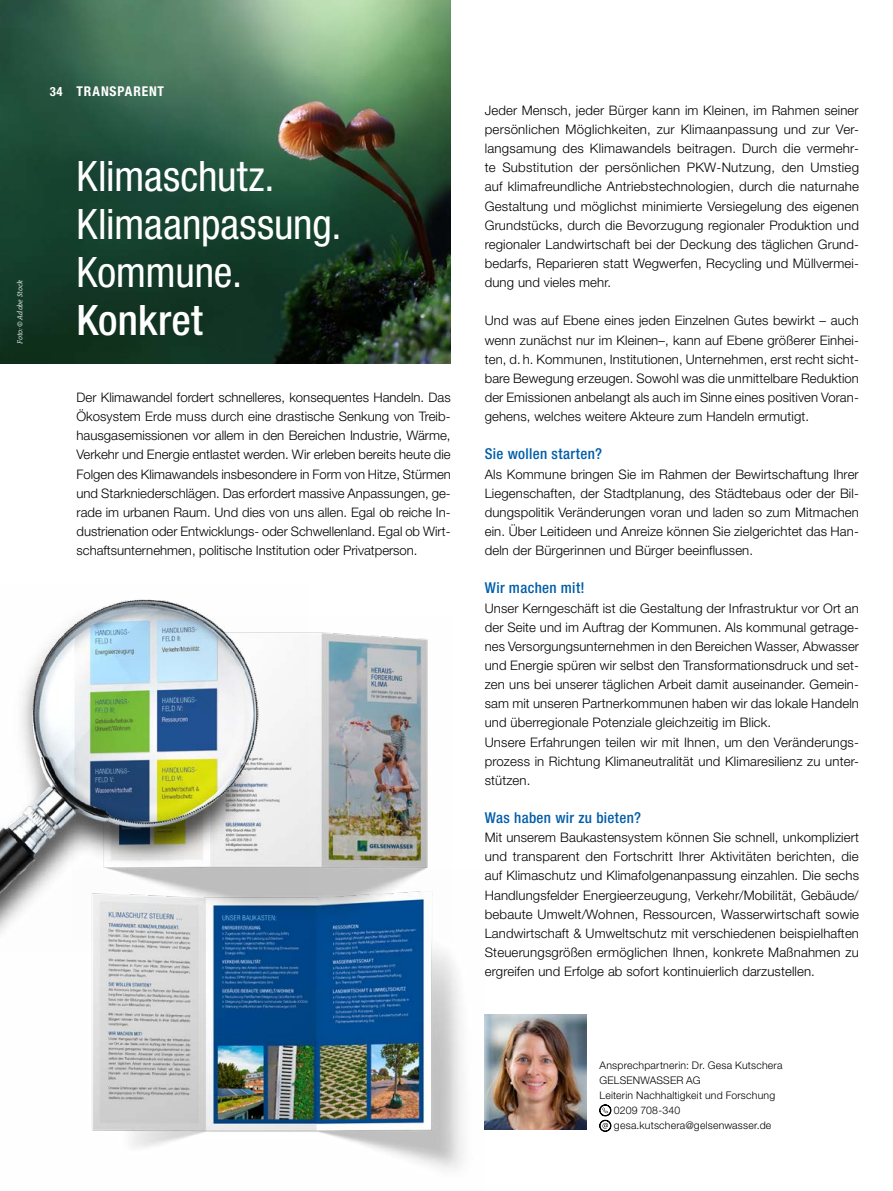
<style>
.page{position:relative;width:893px;height:1191px;background:#fff}
.page>*{position:absolute;margin:0;border:0;box-sizing:border-box;transform-origin:0 0}
.t1{font:condensed 42px/47.8px "Helvetica Neue LT Pro";letter-spacing:-.005em;color:#fff}
.t2{font:500 condensed 42px "Helvetica Neue LT Pro";letter-spacing:.005em;color:#fff}
.t3{font:500 condensed 15px "Helvetica Neue LT Pro";letter-spacing:.025em;color:#005da9}
.t4{font:700 condensed 13.5px "Helvetica Neue LT Pro";letter-spacing:.065em;color:#fff}
.t5{font:300 13.2px/19.2px "Helvetica Neue LT Pro";letter-spacing:.01em;color:#000;text-align:justify}
.t6{font:300 10.5px "Helvetica Neue LT Pro";letter-spacing:.02em;color:#000}
.t7{font:italic 7.5px "The Serif";letter-spacing:-.01em;color:#fff}
.s1{font-size:12.75px}
</style>
<div class="page">
<img style="left:0;top:0;width:451px;height:364px">
<img style="left:91px;top:942px;width:394px;height:227px">
<img style="left:309px;top:632px;width:124px;height:310px">
<img style="left:0;top:599px;width:309px;height:353px">
<img style="left:485px;top:1014px;width:102px;height:115px">
<svg style="left:599px;top:1104px;width:12px;height:27px"></svg>
<p class="t7" style="left:14px;top:344px;width:65px;rotate:-90deg">Foto: © Adobe Stock</p>
<p class="t4" style="left:50px;top:83px;width:116px"><span class="s1">34</span> TRANSPARENT</p>
<h1 class="t1" style="left:76px;top:152px;width:267px">Klimaschutz.<br>Klimaanpassung.<br>Kommune.</h1>
<h1 class="t2" style="left:76px;top:295px;width:128px">Konkret</h1>
<p class="t5" style="left:77px;top:387px;width:376px">Der Klimawandel fordert schnelleres, konsequentes Handeln. Das Ökosystem Erde muss durch eine drastische Senkung von Treib&shy;hausgasemissionen vor allem in den Bereichen Industrie, Wärme, Verkehr und Energie entlastet werden. Wir erleben bereits heute die Folgen des Klimawandels insbesondere in Form von Hitze, Stürmen und Starkniederschlägen. Das erfordert massive Anpassungen, ge&shy;rade im urbanen Raum. Und dies von uns allen. Egal ob reiche In&shy;dustrienation oder Entwicklungs- oder Schwellenland. Egal ob Wirt&shy;schaftsunternehmen, politische Institution oder Privatperson.</p>
<p class="t5" style="left:485px;top:100px;width:376px">Jeder Mensch, jeder Bürger kann im Kleinen, im Rahmen seiner persönlichen Möglichkeiten, zur Klimaanpassung und zur Ver&shy;langsamung des Klimawandels beitragen. Durch die vermehr&shy;te Substitution der persönlichen PKW-Nutzung, den Umstieg auf klimafreundliche Antriebstechnologien, durch die naturnahe Gestaltung und möglichst minimierte Versiegelung des eigenen Grundstücks, durch die Bevorzugung regionaler Produktion und regionaler Landwirtschaft bei der Deckung des täglichen Grund&shy;bedarfs, Reparieren statt Wegwerfen, Recycling und Müllvermei&shy;dung und vieles mehr.</p>
<p class="t5" style="left:485px;top:311px;width:376px">Und was auf Ebene eines jeden Einzelnen Gutes bewirkt – auch wenn zunächst nur im Kleinen–, kann auf Ebene größerer Einhei&shy;ten, d. h. Kommunen, Institutionen, Unternehmen, erst recht sicht&shy;bare Bewegung erzeugen. Sowohl was die unmittelbare Reduktion der Emissionen anbelangt als auch im Sinne eines positiven Voran&shy;gehens, welches weitere Akteure zum Handeln ermutigt.</p>
<p class="t3" style="left:485px;top:445px;width:119px">Sie wollen starten?</p>
<p class="t5" style="left:485px;top:464px;width:376px">Als Kommune bringen Sie im Rahmen der Bewirtschaftung Ihrer Liegenschaften, der Stadtplanung, des Städtebaus oder der Bil&shy;dungspolitik Veränderungen voran und laden so zum Mitmachen ein. Über Leitideen und Anreize können Sie zielgerichtet das Han&shy;deln der Bürgerinnen und Bürger beeinflussen.</p>
<p class="t3" style="left:485px;top:579px;width:101px">Wir machen mit!</p>
<p class="t5" style="left:485px;top:598px;width:376px;text-align:left">Unser Kerngeschäft ist die Gestaltung der Infrastruktur vor Ort an der Seite und im Auftrag der Kommunen. Als kommunal getrage&shy;nes Versorgungsunternehmen in den Bereichen Wasser, Abwasser und Energie spüren wir selbst den Transformationsdruck und set&shy;zen uns bei unserer täglichen Arbeit damit auseinander. Gemein&shy;sam mit unseren Partnerkommunen haben wir das lokale Handeln und überregionale Potenziale gleichzeitig im Blick.<br>Unsere Erfahrungen teilen wir mit Ihnen, um den Veränderungs&shy;prozess in Richtung Klimaneutralität und Klimaresilienz zu unter&shy;stützen.</p>
<p class="t3" style="left:485px;top:808px;width:158px">Was haben wir zu bieten?</p>
<p class="t5" style="left:485px;top:827px;width:376px">Mit unserem Baukastensystem können Sie schnell, unkompliziert und transparent den Fortschritt Ihrer Aktivitäten berichten, die auf Klimaschutz und Klimafolgenanpassung einzahlen. Die sechs Handlungsfelder Energieerzeugung, Verkehr/Mobilität, Gebäude/ bebaute Umwelt/Wohnen, Ressourcen, Wasserwirtschaft sowie Landwirtschaft &amp; Umweltschutz mit verschiedenen beispielhaften Steuerungsgrößen ermöglichen Ihnen, konkrete Maßnahmen zu ergreifen und Erfolge ab sofort kontinuierlich darzustellen.</p>
<p class="t6" style="left:600px;top:1059px;width:184px">Ansprechpartnerin: Dr. Gesa Kutschera</p>
<p class="t6" style="left:600px;top:1074px;width:102px">GELSENWASSER AG</p>
<p class="t6" style="left:600px;top:1089px;width:177px">Leiterin Nachhaltigkeit und Forschung</p>
<p class="t6" style="left:614px;top:1104px;width:68px">0209 708-340</p>
<p class="t6" style="left:614px;top:1119px;width:159px">gesa.kutschera@gelsenwasser.de</p>
</div>
